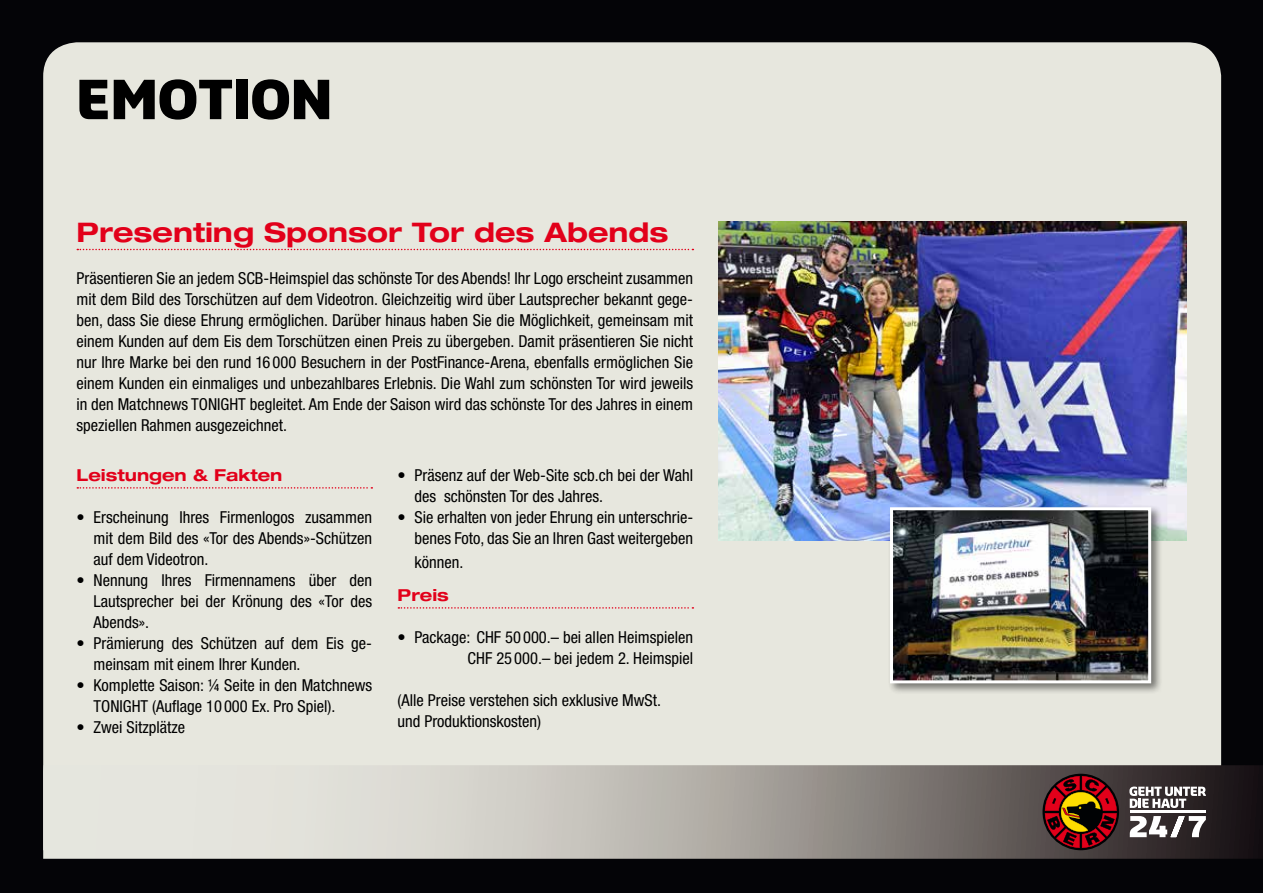
<style>
.page{position:relative;width:1263px;height:893px;background:#040407}
.page>*{position:absolute;margin:0;border:0;box-sizing:border-box;transform-origin:0 0}
.t1{font:900 52.5px "Sansa Slab";letter-spacing:.005em;color:#000}
.t2{font:700 expanded 27px "Helvetica Neue";color:#e2001a}
.t3{font:condensed 16.5px/21px "Helvetica Neue";color:#000}
.t4{font:700 expanded 16.5px "Helvetica Neue";color:#e2001a}
</style>
<div class="page">
<div style="left:43px;top:42px;width:1178px;height:723px;background:#e7e7de"></div>
<svg style="left:43px;top:765px;width:1220px;height:94px;background:#aba8a3"></svg>
<svg style="left:1042px;top:774px;width:77px;height:76px"></svg>
<svg style="left:1045px;top:776px;width:72px;height:72px"></svg>
<hr style="left:1130px;top:811px;width:76px;height:2px;background:#fff">
<svg style="left:1129px;top:786px;width:77px;height:22px;background:#898586"></svg>
<svg style="left:1130px;top:816px;width:76px;height:21px;background:#959192"></svg>
<svg style="left:77px;top:249px;width:616px;height:1px"></svg>
<svg style="left:77px;top:487px;width:295px;height:2px"></svg>
<svg style="left:398px;top:607px;width:295px;height:2px"></svg>
<img style="left:719px;top:221px;width:467px;height:319px">
<div style="left:888px;top:505px;width:274px;height:190px;background:#000;opacity:.5"></div>
<img style="left:888px;top:506px;width:265px;height:179px">
<h1 class="t1" style="left:77px;top:64px;width:257px">EMOTION</h1>
<h2 class="t2" style="left:77px;top:216px;width:593px">Presenting Sponsor Tor des Abends</h2>
<p class="t3" style="left:77px;top:268px;width:618px;text-align:justify">Präsentieren Sie an jedem SCB-Heimspiel das schönste Tor des Abends! Ihr Logo erscheint zusammen mit dem Bild des Torschützen auf dem Videotron. Gleichzeitig wird über Lautsprecher bekannt gege&shy;ben, dass Sie diese Ehrung ermöglichen. Darüber hinaus haben Sie die Möglichkeit, gemeinsam mit einem Kunden auf dem Eis dem Torschützen einen Preis zu übergeben. Damit präsentieren Sie nicht nur Ihre Marke bei den rund 16 000 Besuchern in der PostFinance-Arena, ebenfalls ermöglichen Sie einem Kunden ein einmaliges und unbezahlbares Erlebnis. Die Wahl zum schönsten Tor wird jeweils in den Matchnews TONIGHT begleitet. Am Ende der Saison wird das schönste Tor des Jahres in einem speziellen Rahmen ausgezeichnet.</p>
<p class="t4" style="left:77px;top:464px;width:207px">Leistungen &amp; Fakten</p>
<p class="t3" style="left:94px;top:506px;width:280px;text-align:justify;text-indent:-17px">• Erscheinung Ihres Firmenlogos zusammen mit dem Bild des «Tor des Abends»-Schützen auf dem Videotron.</p>
<p class="t3" style="left:94px;top:569px;width:280px;text-align:justify;text-indent:-17px">• Nennung Ihres Firmennamens über den Lautsprecher bei der Krönung des «Tor des Abends».</p>
<p class="t3" style="left:94px;top:632px;width:280px;text-indent:-17px">• Prämierung des Schützen auf dem Eis ge&shy;meinsam mit einem Ihrer Kunden.</p>
<p class="t3" style="left:94px;top:674px;width:280px;text-indent:-17px">• Komplette Saison: ¼ Seite in den Matchnews<br>TONIGHT (Auflage 10 000 Ex. Pro Spiel).</p>
<p class="t3" style="left:77px;top:716px;width:110px">• Zwei Sitzplätze</p>
<p class="t3" style="left:415px;top:464px;width:280px;text-indent:-17px">• Präsenz auf der Web-Site scb.ch bei der Wahl des schönsten Tor des Jahres.</p>
<p class="t3" style="left:398px;top:506px;width:297px;text-align:right">• Sie erhalten von jeder Ehrung ein unterschrie&shy;benes Foto, das Sie an Ihren Gast weitergeben</p>
<p class="t3" style="left:415px;top:551px;width:50px">können.</p>
<p class="t4" style="left:398px;top:585px;width:53px">Preis</p>
<p class="t3" style="left:398px;top:626px;width:297px;text-align:right">• Package: CHF 50 000.– bei allen Heimspielen<br>CHF 25 000.– bei jedem 2. Heimspiel</p>
<p class="t3" style="left:398px;top:689px;width:265px">(Alle Preise verstehen sich exklusive MwSt. und Produktionskosten)</p>
</div>
